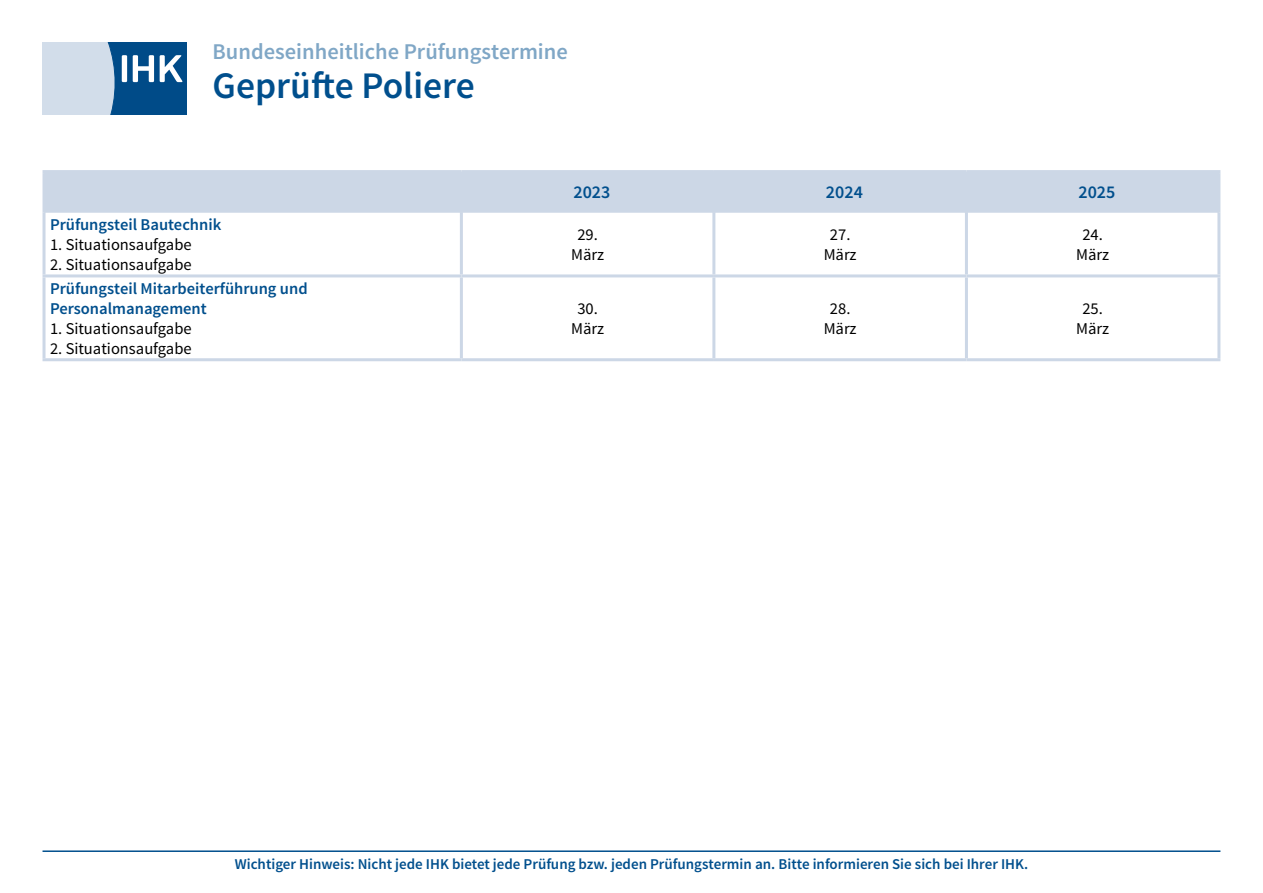
<style>
.page{position:relative;width:1263px;height:893px;background:#fff}
.page>*{position:absolute;margin:0;border:0;box-sizing:border-box;transform-origin:0 0}
.Prüfungsname{font:600 37.5px "Source Sans Pro";color:#004f8d}
.Seitenüberschrift{font:600 22.5px "Source Sans Pro";color:#80a7c6}
.DIHK_Tabelle_Font_al{font:600 18px "Source Sans Pro";color:#004f8d}
.DIHK_Tabelle_Font_1{font:16.5px "Source Sans Pro";color:#000}
.DIHK_Tabelle_Font_1-2{font:600 16.5px/19.8px "Source Sans Pro";color:#004f8d}
.DIHK_Tabelle_Font_al-2{font:16.5px/19.8px "Source Sans Pro";color:#000;text-align:center}
.Infotext_unten{font:600 15px "Source Sans Pro";color:#004f8d}
</style>
<div class="page">
<svg style="left:43px;top:43px;width:144px;height:72px;background:#7aa0c1"></svg>
<div style="left:46px;top:173px;width:1171px;height:40px;background:#ccd7e6"></div>
<hr style="left:43px;top:170px;width:418px;height:3px;background:#ccd7e6">
<hr style="left:43px;top:173px;width:3px;height:40px;background:#ccd7e6">
<hr style="left:461px;top:170px;width:253px;height:3px;background:#ccd7e6">
<hr style="left:460px;top:173px;width:3px;height:40px;background:#ccd7e6">
<hr style="left:714px;top:170px;width:252px;height:3px;background:#ccd7e6">
<hr style="left:712px;top:173px;width:3px;height:40px;background:#ccd7e6">
<hr style="left:966px;top:170px;width:254px;height:3px;background:#ccd7e6">
<hr style="left:965px;top:173px;width:3px;height:40px;background:#ccd7e6">
<hr style="left:1217px;top:173px;width:3px;height:40px;background:#ccd7e6">
<hr style="left:460px;top:213px;width:3px;height:61px;background:#ccd7e6">
<hr style="left:712px;top:213px;width:3px;height:61px;background:#ccd7e6">
<hr style="left:43px;top:274px;width:418px;height:3px;background:#ccd7e6">
<hr style="left:461px;top:274px;width:253px;height:3px;background:#ccd7e6">
<hr style="left:460px;top:277px;width:3px;height:81px;background:#ccd7e6">
<hr style="left:714px;top:274px;width:252px;height:3px;background:#ccd7e6">
<hr style="left:712px;top:277px;width:3px;height:81px;background:#ccd7e6">
<hr style="left:966px;top:274px;width:254px;height:3px;background:#ccd7e6">
<hr style="left:43px;top:358px;width:418px;height:3px;background:#ccd7e6">
<hr style="left:461px;top:358px;width:253px;height:3px;background:#ccd7e6">
<hr style="left:714px;top:358px;width:252px;height:3px;background:#ccd7e6">
<hr style="left:966px;top:358px;width:254px;height:3px;background:#ccd7e6">
<hr style="left:43px;top:213px;width:3px;height:61px;background:#ccd7e6">
<hr style="left:965px;top:213px;width:3px;height:61px;background:#ccd7e6">
<hr style="left:1217px;top:213px;width:3px;height:61px;background:#ccd7e6">
<hr style="left:43px;top:277px;width:3px;height:81px;background:#ccd7e6">
<hr style="left:965px;top:277px;width:3px;height:81px;background:#ccd7e6">
<hr style="left:1217px;top:277px;width:3px;height:81px;background:#ccd7e6">
<hr style="left:43px;top:850px;width:1177px;height:2px;background:#004f8d">
<p class="Seitenüberschrift" style="left:213px;top:38px;width:357px">Bundeseinheitliche Prüfungstermine</p>
<p class="Prüfungsname" style="left:213px;top:62px;width:264px">Geprüfte Poliere</p>
<p class="DIHK_Tabelle_Font_1-2" style="left:50px;top:215px;width:173px">Prüfungsteil Bautechnik</p>
<p class="DIHK_Tabelle_Font_1" style="left:50px;top:234px;width:143px">1. Situationsaufgabe</p>
<p class="DIHK_Tabelle_Font_1" style="left:50px;top:254px;width:143px">2. Situationsaufgabe</p>
<p class="DIHK_Tabelle_Font_1-2" style="left:50px;top:279px;width:259px">Prüfungsteil Mitarbeiterführung und<br>Personalmanagement</p>
<p class="DIHK_Tabelle_Font_1" style="left:50px;top:318px;width:143px">1. Situationsaufgabe</p>
<p class="DIHK_Tabelle_Font_1" style="left:50px;top:338px;width:143px">2. Situationsaufgabe</p>
<p class="DIHK_Tabelle_Font_al" style="left:573px;top:181px;width:38px">2023</p>
<p class="DIHK_Tabelle_Font_al" style="left:826px;top:181px;width:38px">2024</p>
<p class="DIHK_Tabelle_Font_al" style="left:1078px;top:181px;width:38px">2025</p>
<p class="DIHK_Tabelle_Font_al-2" style="left:571px;top:225px;width:34px">29.<br>März</p>
<p class="DIHK_Tabelle_Font_al-2" style="left:824px;top:225px;width:34px">27.<br>März</p>
<p class="DIHK_Tabelle_Font_al-2" style="left:1076px;top:225px;width:34px">24.<br>März</p>
<p class="DIHK_Tabelle_Font_al-2" style="left:571px;top:299px;width:34px">30.<br>März</p>
<p class="DIHK_Tabelle_Font_al-2" style="left:824px;top:299px;width:34px">28.<br>März</p>
<p class="DIHK_Tabelle_Font_al-2" style="left:1076px;top:299px;width:34px">25.<br>März</p>
<p class="Infotext_unten" style="left:235px;top:854px;width:795px">Wichtiger Hinweis: Nicht jede IHK bietet jede Prüfung bzw. jeden Prüfungstermin an. Bitte informieren Sie sich bei Ihrer IHK.</p>
</div>
